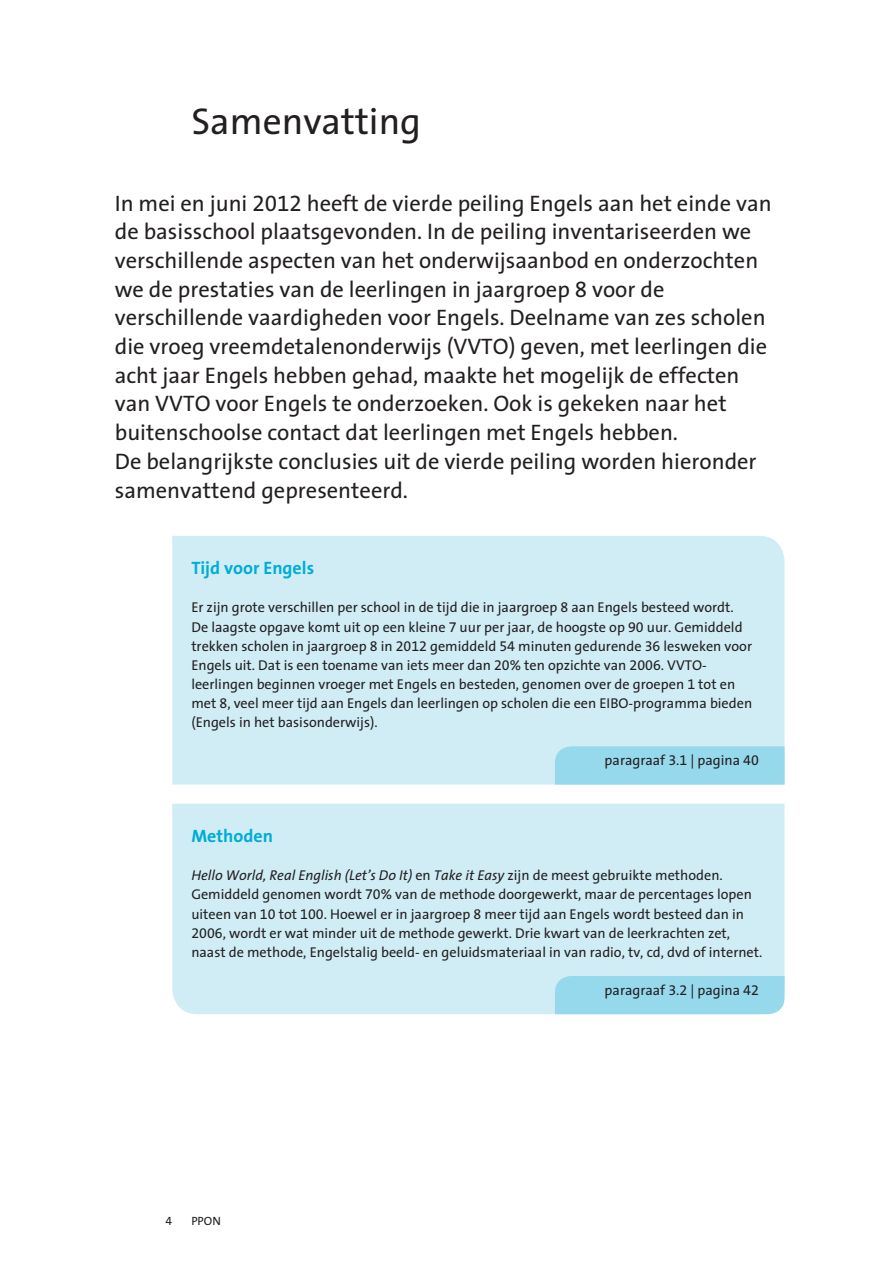
<style>
.page{position:relative;width:893px;height:1263px;background:#fff}
.page>*{position:absolute;margin:0;border:0;box-sizing:border-box;transform-origin:0 0}
.t1{font:37.5px "Cito The Sans";color:#231f20}
.t2{font:22.5px/28.7px "Cito The Sans";color:#231f20}
.t3{font:700 18px "Cito The Sans";color:#00add6}
.t4{font:14.25px/19.2px "Cito The Sans";color:#231f20}
.t5{font:12px "Cito The Sans";color:#231f20}
.s1{font-style:italic}
</style>
<div class="page">
<div style="left:172px;top:536px;width:612px;height:248px;background:#d0edf6"></div>
<div style="left:172px;top:804px;width:612px;height:210px;background:#d0edf6"></div>
<div style="left:555px;top:976px;width:229px;height:38px;background:#96d9ed"></div>
<div style="left:555px;top:746px;width:229px;height:38px;background:#96d9ed"></div>
<h1 class="t1" style="left:191px;top:90px;width:231px">Samenvatting</h1>
<p class="t2" style="left:115px;top:188px;width:658px">In mei en juni 2012 heeft de vierde peiling Engels aan het einde van de basisschool plaatsgevonden. In de peiling inventariseerden we verschillende aspecten van het onderwijsaanbod en onderzochten we de prestaties van de leerlingen in jaargroep 8 voor de verschillende vaardigheden voor Engels. Deelname van zes scholen die vroeg vreemdetalenonderwijs (VVTO) geven, met leerlingen die acht jaar Engels hebben gehad, maakte het mogelijk de effecten van VVTO voor Engels te onderzoeken. Ook is gekeken naar het buitenschoolse contact dat leerlingen met Engels hebben.<br>De belangrijkste conclusies uit de vierde peiling worden hieronder samenvattend gepresenteerd.</p>
<p class="t3" style="left:191px;top:553px;width:124px">Tijd voor Engels</p>
<p class="t4" style="left:191px;top:597px;width:562px">Er zijn grote verschillen per school in de tijd die in jaargroep 8 aan Engels besteed wordt.<br>De laagste opgave komt uit op een kleine 7 uur per jaar, de hoogste op 90 uur. Gemiddeld trekken scholen in jaargroep 8 in 2012 gemiddeld 54 minuten gedurende 36 lesweken voor Engels uit. Dat is een toename van iets meer dan 20% ten opzichte van 2006. VVTO&shy;leerlingen beginnen vroeger met Engels en besteden, genomen over de groepen 1 tot en met 8, veel meer tijd aan Engels dan leerlingen op scholen die een EIBO-programma bieden (Engels in het basisonderwijs).</p>
<p class="t4" style="left:605px;top:751px;width:156px">paragraaf 3.1 | pagina 40</p>
<p class="t3" style="left:191px;top:821px;width:83px">Methoden</p>
<p class="t4" style="left:191px;top:865px;width:572px"><span class="s1">Hello World, Real English (Let’s Do It)</span> en <span class="s1">Take it Easy</span> zijn de meest gebruikte methoden.<br>Gemiddeld genomen wordt 70% van de methode doorgewerkt, maar de percentages lopen uiteen van 10 tot 100. Hoewel er in jaargroep 8 meer tijd aan Engels wordt besteed dan in 2006, wordt er wat minder uit de methode gewerkt. Drie kwart van de leerkrachten zet, naast de methode, Engelstalig beeld- en geluidsmateriaal in van radio, tv, cd, dvd of internet.</p>
<p class="t4" style="left:605px;top:980px;width:156px">paragraaf 3.2 | pagina 42</p>
<p class="t5" style="left:166px;top:1211px;width:8px">4</p>
<p class="t5" style="left:191px;top:1211px;width:31px">PPON</p>
</div>
